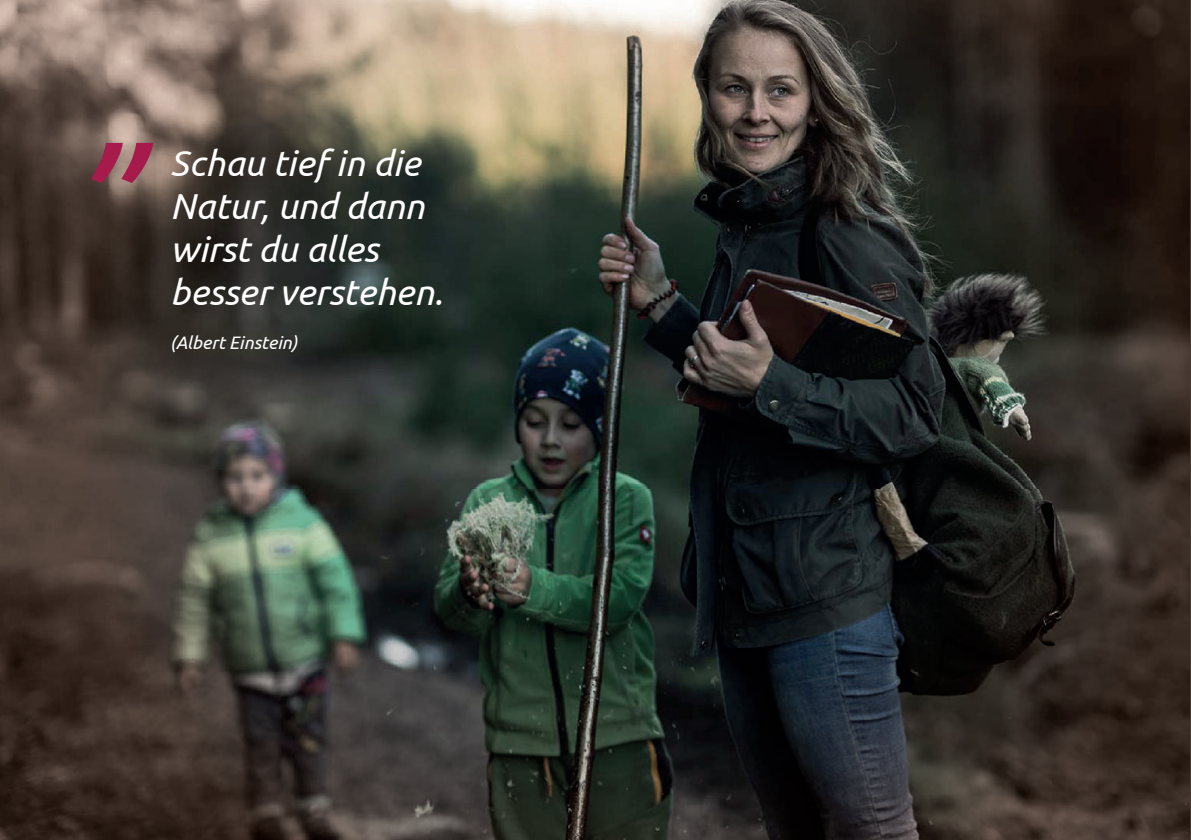
<style>
.page{position:relative;width:1191px;height:840px;background:#fff}
.page>*{position:absolute;margin:0;border:0;box-sizing:border-box;transform-origin:0 0}
.t1{font:italic 167.4px "Ubuntu";color:#a61b4b}
.t2{font:italic 36px/43.2px "Ubuntu";color:#fff}
.t3{font:italic 18px "Ubuntu";color:#fff}
</style>
<div class="page">
<img style="left:0;top:0;width:1191px;height:839px">
<h1 class="t1" style="left:89px;top:1px;width:71px">„</h1>
<p class="t2" style="left:170px;top:140px;width:274px">Schau tief in die<br>Natur, und dann wirst du alles besser verstehen.</p>
<p class="t3" style="left:170px;top:331px;width:129px">(Albert Einstein)</p>
</div>
